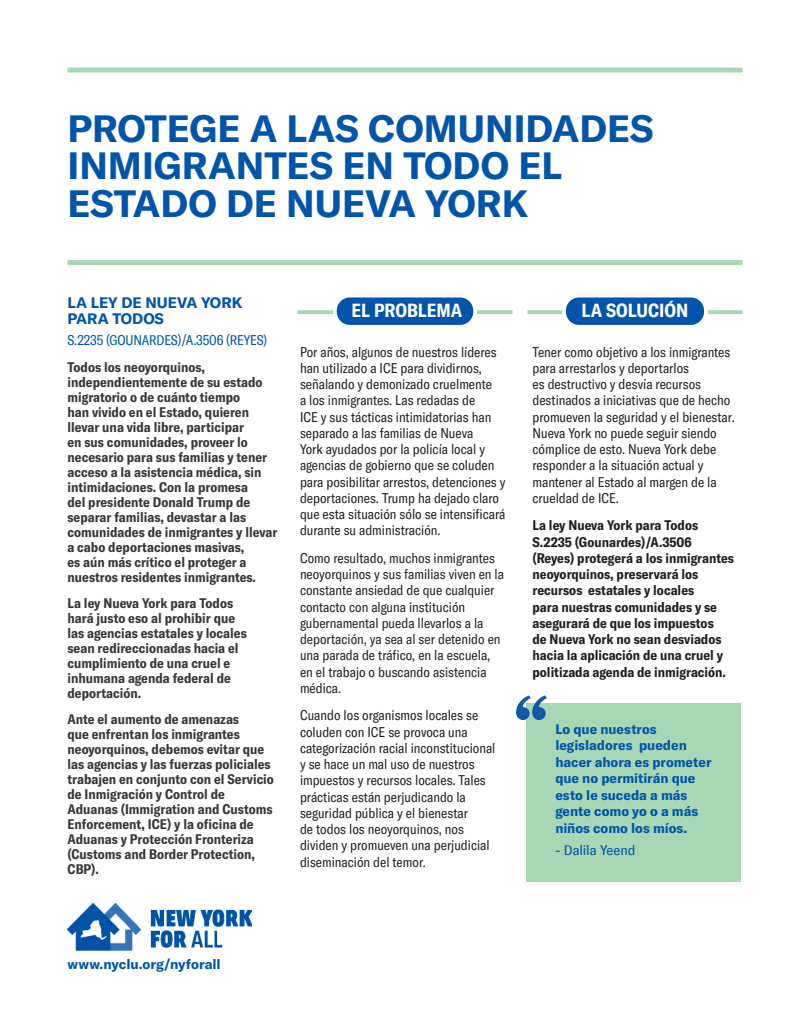
<style>
.page{position:relative;width:810px;height:1035px;background:#fff}
.page>*{position:absolute;margin:0;border:0;box-sizing:border-box;transform-origin:0 0}
.t1{font:700 87.5px "Century Schoolbook FS";color:#1357a7}
.Title_Card{font:700 37.5px/37.5px "GT America";color:#05a}
.Section_Header{font:700 condensed 18.75px "GT America";color:#fff}
.t2{font:700 15px/16.2px "GT America";color:#05a}
.Intro{font:700 condensed 13.75px/15px "GT America";color:#383839}
.Body{font:condensed 13.75px/16.2px "GT America";color:#231f20}
.Intro-2{font:condensed 13.75px/16.2px "GT America";color:#231f20}
.Body-2{font:700 condensed 13.75px/16.2px "GT America";color:#231f20}
.t3{font:700 condensed 13.75px/16.5px "GT America";color:#05a;scale:1.11 1}
.t4{font:condensed 13.75px "GT America";letter-spacing:-.01em;color:#05a}
.t5{font:700 13.75px "GT America";letter-spacing:-.005em;color:#05a}
.t6{font:condensed 13.75px "GT America";letter-spacing:-.01em;color:#05a;scale:1.11 1}
</style>
<div class="page">
<svg style="left:298px;top:310px;width:214px;height:4px"></svg>
<div style="left:335px;top:296px;width:140px;height:31px;background:#05a;border-radius:15px"></div>
<div style="left:333px;top:294px;width:144px;height:35px;border:4px solid #fff;border-radius:15px"></div>
<svg style="left:528px;top:310px;width:214px;height:4px"></svg>
<div style="left:564px;top:296px;width:142px;height:31px;background:#05a;border-radius:15px"></div>
<div style="left:562px;top:294px;width:146px;height:35px;border:4px solid #fff;border-radius:15px"></div>
<div style="left:68px;top:68px;width:674px;height:5px;background:#a7d7b5"></div>
<div style="left:68px;top:260px;width:674px;height:5px;background:#a7d7b5"></div>
<img style="left:68px;top:904px;width:184px;height:47px">
<div style="left:526px;top:703px;width:215px;height:179px;background:#a7d7b5"></div>
<p class="Title_Card" style="left:68px;top:109px;width:588px">PROTEGE A LAS COMUNIDADES<br>INMIGRANTES EN TODO EL</p>
<p class="Title_Card" style="left:68px;top:184px;width:463px">ESTADO DE NUEVA YORK</p>
<p class="t2" style="left:68px;top:295px;width:176px">LA LEY DE NUEVA YORK<br>PARA TODOS</p>
<p class="t4" style="left:68px;top:333px;width:201px">S.2235 (GOUNARDES)/A.3506 (REYES)</p>
<p class="Intro" style="left:68px;top:359px;width:211px">Todos los neoyorquinos, independientemente de su estado migratorio o de cuánto tiempo<br>han vivido en el Estado, quieren llevar una vida libre, participar<br>en sus comunidades, proveer lo necesario para sus familias y tener acceso a la asistencia médica, sin intimidaciones. Con la promesa<br>del presidente Donald Trump de separar familias, devastar a las comunidades de inmigrantes y llevar a cabo deportaciones masivas,<br>es aún más crítico el proteger a nuestros residentes inmigrantes.</p>
<p class="Intro" style="left:68px;top:596px;width:181px">La ley Nueva York para Todos hará justo eso al prohibir que las agencias estatales y locales sean redireccionadas hacia el cumplimiento de una cruel e inhumana agenda federal de deportación.</p>
<p class="Intro" style="left:68px;top:712px;width:208px">Ante el aumento de amenazas<br>que enfrentan los inmigrantes neoyorquinos, debemos evitar que las agencias y las fuerzas policiales trabajen en conjunto con el Servicio de Inmigración y Control de<br>Aduanas (Immigration and Customs<br>Enforcement, ICE) y la oficina de<br>Aduanas y Protección Fronteriza (Customs and Border Protection,<br>CBP).</p>
<p class="Section_Header" style="left:352px;top:299px;width:112px">EL PROBLEMA</p>
<p class="Section_Header" style="left:582px;top:299px;width:108px">LA SOLUCIÓN</p>
<p class="Intro-2" style="left:300px;top:344px;width:207px">Por años, algunos de nuestros líderes han utilizado a ICE para dividirnos, señalando y demonizado cruelmente<br>a los inmigrantes. Las redadas de<br>ICE y sus tácticas intimidatorias han separado a las familias de Nueva<br>York ayudados por la policía local y agencias de gobierno que se coluden para posibilitar arrestos, detenciones y deportaciones. Trump ha dejado claro que esta situación sólo se intensificará durante su administración.</p>
<p class="Body" style="left:300px;top:550px;width:206px">Como resultado, muchos inmigrantes neoyorquinos y sus familias viven en la constante ansiedad de que cualquier contacto con alguna institución gubernamental pueda llevarlos a la deportación, ya sea al ser detenido en una parada de tráfico, en la escuela, en el trabajo o buscando asistencia médica.</p>
<p class="Body" style="left:300px;top:707px;width:197px">Cuando los organismos locales se coluden con ICE se provoca una categorización racial inconstitucional y se hace un mal uso de nuestros impuestos y recursos locales. Tales prácticas están perjudicando la seguridad pública y el bienestar<br>de todos los neoyorquinos, nos dividen y promueven una perjudicial diseminación del temor.</p>
<p class="Body" style="left:532px;top:344px;width:204px">Tener como objetivo a los inmigrantes para arrestarlos y deportarlos<br>es destructivo y desvía recursos destinados a iniciativas que de hecho promueven la seguridad y el bienestar.<br>Nueva York no puede seguir siendo cómplice de esto. Nueva York debe responder a la situación actual y mantener al Estado al margen de la crueldad de ICE.</p>
<p class="Body-2" style="left:532px;top:517px;width:203px">La ley Nueva York para Todos<br>S.2235 (Gounardes)/A.3506 (Reyes) protegerá a los inmigrantes neoyorquinos, preservará los recursos estatales y locales<br>para nuestras comunidades y se asegurará de que los impuestos<br>de Nueva York no sean desviados hacia la aplicación de una cruel y politizada agenda de inmigración.</p>
<p class="t1" style="left:512px;top:677px;width:38px">“</p>
<p class="t3" style="left:555px;top:721px;width:142px">Lo que nuestros legisladores pueden hacer ahora es prometer que no permitirán que esto le suceda a más gente como yo o a más niños como los míos.</p>
<p class="t6" style="left:555px;top:843px;width:74px">- Dalila Yeend</p>
<p class="t5" style="left:68px;top:955px;width:155px">www.nyclu.org/nyforall</p>
</div>
